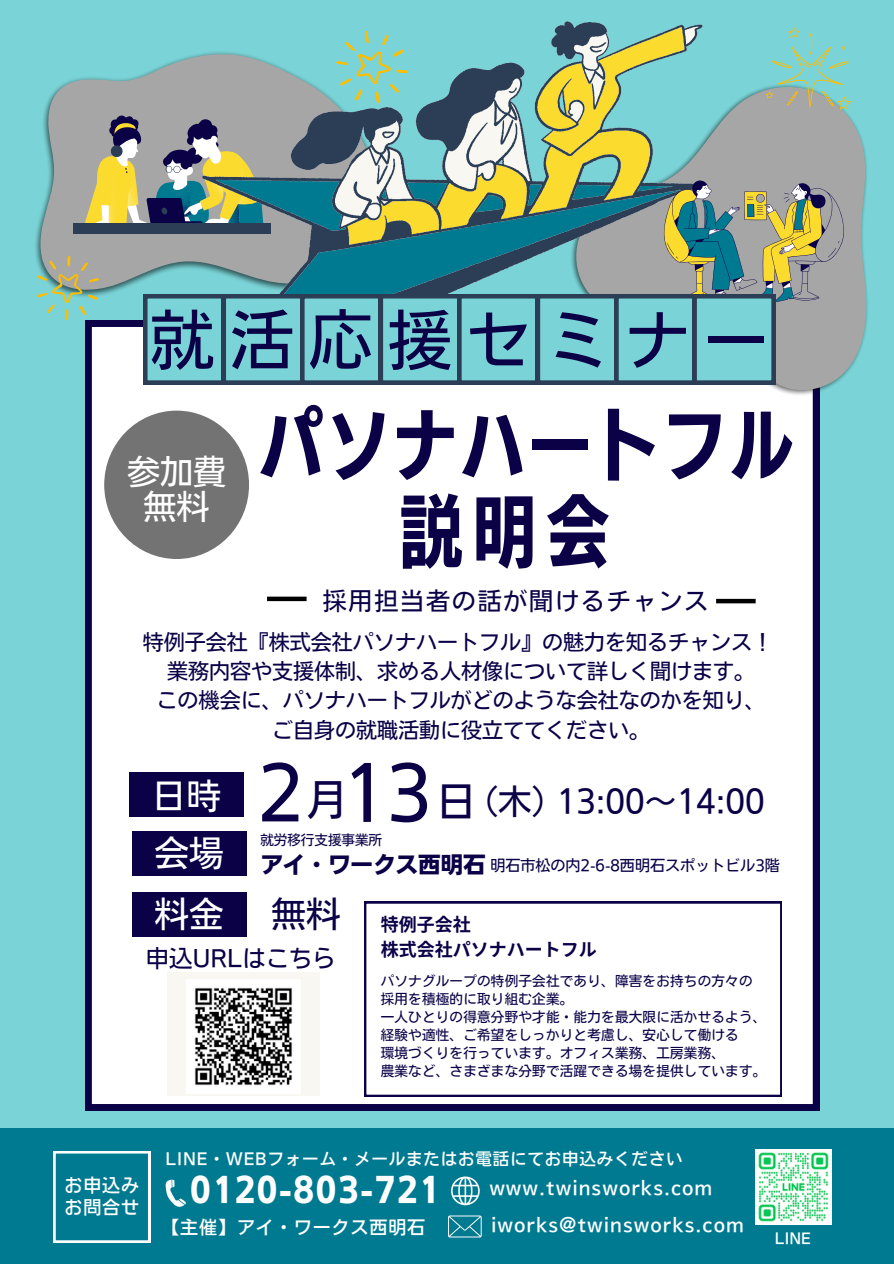
<style>
.page{position:relative;width:894px;height:1264px;background:#fff}
.page>*{position:absolute;margin:0;border:0;box-sizing:border-box;transform-origin:0 0}
.t1{font:79.5px "TEST UD Kakugo C80 B";letter-spacing:.045em;color:#0a0147}
.t2{font:72.6px "Nud Motoya Cedar Std W3";color:#0a0147}
.t3{font:64.05px "Nud Motoya Cedar Std W3";letter-spacing:.235em;color:#0a0147}
.t4{font:40.95px "Nud Motoya Cedar Std W3";color:#0a0147}
.t5{font:34.5px "Nud Motoya Cedar Std W3";color:#fff}
.t6{font:34.5px "Nud Motoya Cedar Std W3";color:#0a0147}
.t7{font:33.45px "Nud Motoya Cedar Std W3";color:#0a0147}
.t8{font:33px "Nud Motoya Cedar Std W6";letter-spacing:.05em;color:#fff}
.t9{font:33px/34.8px "Nud Motoya Cedar Std W3";color:#fff;text-align:center}
.t10{font:31.5px "Nud Motoya Cedar Std W3";color:#0a0147}
.t11{font:24px "Nud Motoya Cedar Std W3";letter-spacing:.075em;color:#0a0147}
.t12{font:23.25px "Nud Motoya Cedar Std W3";color:#0a0147}
.t13{font:22.5px "Nud Motoya Cedar Std W6";color:#0a0147}
.t14{font:21px "Nud Motoya Cedar Std W3";color:#0a0147}
.t15{font:19.5px "Nud Motoya Cedar Std W4";letter-spacing:.05em;color:#fff}
.t16{font:18px "Nud Motoya Cedar Std W4";letter-spacing:.05em;color:#fff}
.t17{font:700 18px "Noto Sans CJ Ksc";color:#0a0147}
.t18{font:16.5px "Nud Motoya Cedar Std W4";letter-spacing:.05em;color:#fff}
.t19{font:15px "Nud Motoya Cedar Std W3";color:#0a0147}
.t20{font:15px "Nud Motoya Cedar Std W4";color:#fffffe}
.t21{font:13.5px "Nud Motoya Cedar Std W3";letter-spacing:.02em;color:#0a0147}
.t22{font:13.5px "Nud Motoya Cedar Std W3";color:#0a0147}
</style>
<div class="page">
<div style="left:0;top:0;width:893px;height:1263px;background:#7ad4d7"></div>
<div style="left:85px;top:385px;width:734px;height:725px;background:#fff"></div>
<div style="left:546px;top:385px;width:274px;height:30px;background:#fff"></div>
<svg style="left:569px;top:120px;width:299px;height:272px"></svg>
<div style="left:104px;top:410px;width:145px;height:149px;background:#737373;border-radius:50%"></div>
<svg style="left:36px;top:26px;width:816px;height:359px"></svg>
<div style="left:364px;top:901px;width:417px;height:195px;background:#fff"></div>
<div style="left:167px;top:971px;width:153px;height:124px;background:#f8f7f1"></div>
<div style="left:129px;top:772px;width:114px;height:45px;background:#0a0147"></div>
<div style="left:132px;top:831px;width:114px;height:44px;background:#0a0147"></div>
<div style="left:132px;top:892px;width:114px;height:44px;background:#0a0147"></div>
<div style="left:267px;top:596px;width:39px;height:5px;background:#000"></div>
<div style="left:0;top:1127px;width:893px;height:136px;background:#007a90"></div>
<img style="left:755px;top:1149px;width:75px;height:75px">
<svg style="left:53px;top:1151px;width:97px;height:91px"></svg>
<svg style="left:165px;top:1179px;width:21px;height:28px"></svg>
<svg style="left:451px;top:1176px;width:28px;height:29px"></svg>
<svg style="left:448px;top:1215px;width:33px;height:22px"></svg>
<hr style="left:716px;top:599px;width:39px;height:4px;background:#000">
<img style="left:186px;top:979px;width:114px;height:114px">
<p class="t3" style="left:150px;top:308px;width:619px">就活応援セミナー</p>
<p class="t9" style="left:127px;top:454px;width:100px">参加費無料</p>
<p class="t1" style="left:259px;top:405px;width:535px">パソナハートフル</p>
<p class="t1" style="left:399px;top:491px;width:212px">説明会</p>
<h4 class="t11" style="left:322px;top:589px;width:387px">採用担当者の話が聞けるチャンス</h4>
<h6 class="t14" style="left:143px;top:631px;width:631px">特例子会社『株式会社パソナハートフル』の魅力を知るチャンス！</h6>
<p class="t14" style="left:167px;top:660px;width:589px">業務内容や支援体制、求める人材像について詳しく聞けます。</p>
<p class="t14" style="left:157px;top:690px;width:610px">この機会に、パソナハートフルがどのような会社なのかを知り、</p>
<p class="t14" style="left:272px;top:719px;width:379px">ご自身の就職活動に役立ててください。</p>
<p class="t5" style="left:152px;top:778px;width:71px">日時</p>
<p class="t2" style="left:257px;top:756px;width:47px">2</p>
<p class="t4" style="left:307px;top:778px;width:35px">月</p>
<p class="t2" style="left:341px;top:756px;width:92px">13</p>
<p class="t4" style="left:435px;top:780px;width:30px">日</p>
<h4 class="t7" style="left:464px;top:784px;width:102px">（木）</h4>
<p class="t10" style="left:556px;top:785px;width:210px">13:00～14:00</p>
<p class="t5" style="left:154px;top:835px;width:71px">会場</p>
<h4 class="t22" style="left:260px;top:833px;width:123px">就労移行支援事業所</h4>
<h4 class="t13" style="left:260px;top:853px;width:226px">アイ・ワークス西明石</h4>
<h4 class="t19" style="left:490px;top:857px;width:291px">明石市松の内2-6-8西明石スポットビル3階</h4>
<h4 class="t5" style="left:154px;top:896px;width:69px">料金</h4>
<h4 class="t6" style="left:271px;top:896px;width:71px">無料</h4>
<h6 class="t12" style="left:146px;top:946px;width:191px">申込URLはこちら</h6>
<h5 class="t17" style="left:380px;top:910px;width:91px">特例子会社</h5>
<p class="t17" style="left:380px;top:934px;width:218px">株式会社パソナハートフル</p>
<p class="t21" style="left:380px;top:974px;width:373px">パソナグループの特例子会社であり、障害をお持ちの方々の</p>
<p class="t21" style="left:380px;top:992px;width:194px">採用を積極的に取り組む企業。</p>
<h1 class="t21" style="left:380px;top:1010px;width:387px">一人ひとりの得意分野や才能・能力を最大限に活かせるよう、</h1>
<h1 class="t21" style="left:380px;top:1028px;width:359px">経験や適性、ご希望をしっかりと考慮し、安心して働ける</h1>
<p class="t21" style="left:380px;top:1046px;width:345px">環境づくりを行っています。オフィス業務、工房業務、</p>
<p class="t21" style="left:380px;top:1064px;width:387px">農業など、さまざまな分野で活躍できる場を提供しています。</p>
<p class="t16" style="left:64px;top:1176px;width:76px">お申込み</p>
<p class="t16" style="left:64px;top:1197px;width:76px">お問合せ</p>
<p class="t18" style="left:165px;top:1150px;width:518px">LINE・WEBフォーム・メールまたはお電話にてお申込みください</p>
<p class="t8" style="left:190px;top:1173px;width:251px">0120-803-721</p>
<h2 class="t15" style="left:489px;top:1177px;width:224px">www.twinsworks.com</h2>
<h4 class="t15" style="left:491px;top:1214px;width:254px">iworks@twinsworks.com</h4>
<p class="t16" style="left:161px;top:1218px;width:264px">【主催】アイ・ワークス西明石</p>
<p class="t20" style="left:774px;top:1230px;width:37px">LINE</p>
</div>
